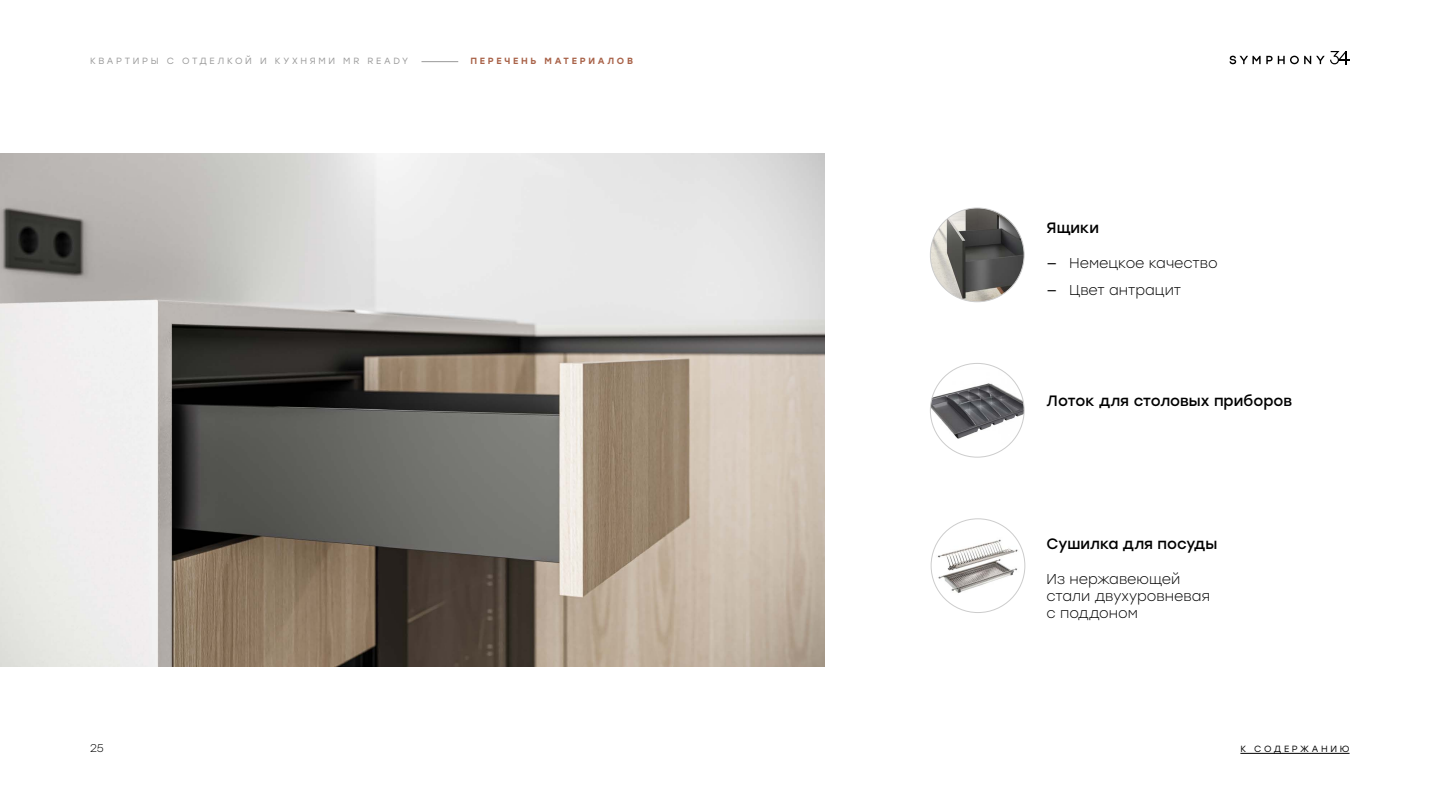
<style>
.page{position:relative;width:1440px;height:810px;background:#fff}
.page>*{position:absolute;margin:0;border:0;box-sizing:border-box;transform-origin:0 0}
.t1{font:15px "Stolzl";color:#000}
.t2{font:300 14.25px/17.1px "Stolzl";color:#000}
.t3{font:300 11.25px "Stolzl";color:#000}
.t4{font:9px "Stolzl";letter-spacing:.3em;color:#999}
.t5{font:500 9px "Stolzl";letter-spacing:.3em;color:#a86147}
.t6{font:9px "Stolzl";letter-spacing:.3em;color:#000}
.s1{font-weight:400}
</style>
<div class="page">
<img style="left:0;top:154px;width:825px;height:513px">
<img style="left:931px;top:519px;width:94px;height:94px;border-radius:47px">
<img style="left:930px;top:208px;width:94px;height:94px;border-radius:47px">
<img style="left:930px;top:367px;width:94px;height:78px">
<hr style="left:422px;top:61px;width:36px;height:1px;background:#999">
<svg style="left:1230px;top:51px;width:120px;height:13px"></svg>
<hr style="left:1240px;top:753px;width:110px;height:1px;background:#000">
<p class="t4" style="left:90px;top:55px;width:320px">КВАРТИРЫ С ОТДЕЛКОЙ И КУХНЯМИ MR READY</p>
<p class="t5" style="left:470px;top:55px;width:164px">ПЕРЕЧЕНЬ МАТЕРИАЛОВ</p>
<p class="t1" style="left:1047px;top:217px;width:54px">Ящики</p>
<p class="t2" style="left:1047px;top:254px;width:173px"><span class="s1">—</span> Немецкое качество</p>
<p class="t2" style="left:1047px;top:281px;width:136px"><span class="s1">—</span> Цвет антрацит</p>
<p class="t1" style="left:1047px;top:390px;width:247px">Лоток для столовых приборов</p>
<p class="t1" style="left:1047px;top:533px;width:172px">Сушилка для посуды</p>
<p class="t2" style="left:1047px;top:570px;width:165px">Из нержавеющей стали двухуровневая с поддоном</p>
<p class="t3" style="left:90px;top:740px;width:15px">25</p>
<p class="t6" style="left:1240px;top:743px;width:111px">К СОДЕРЖАНИЮ</p>
</div>
